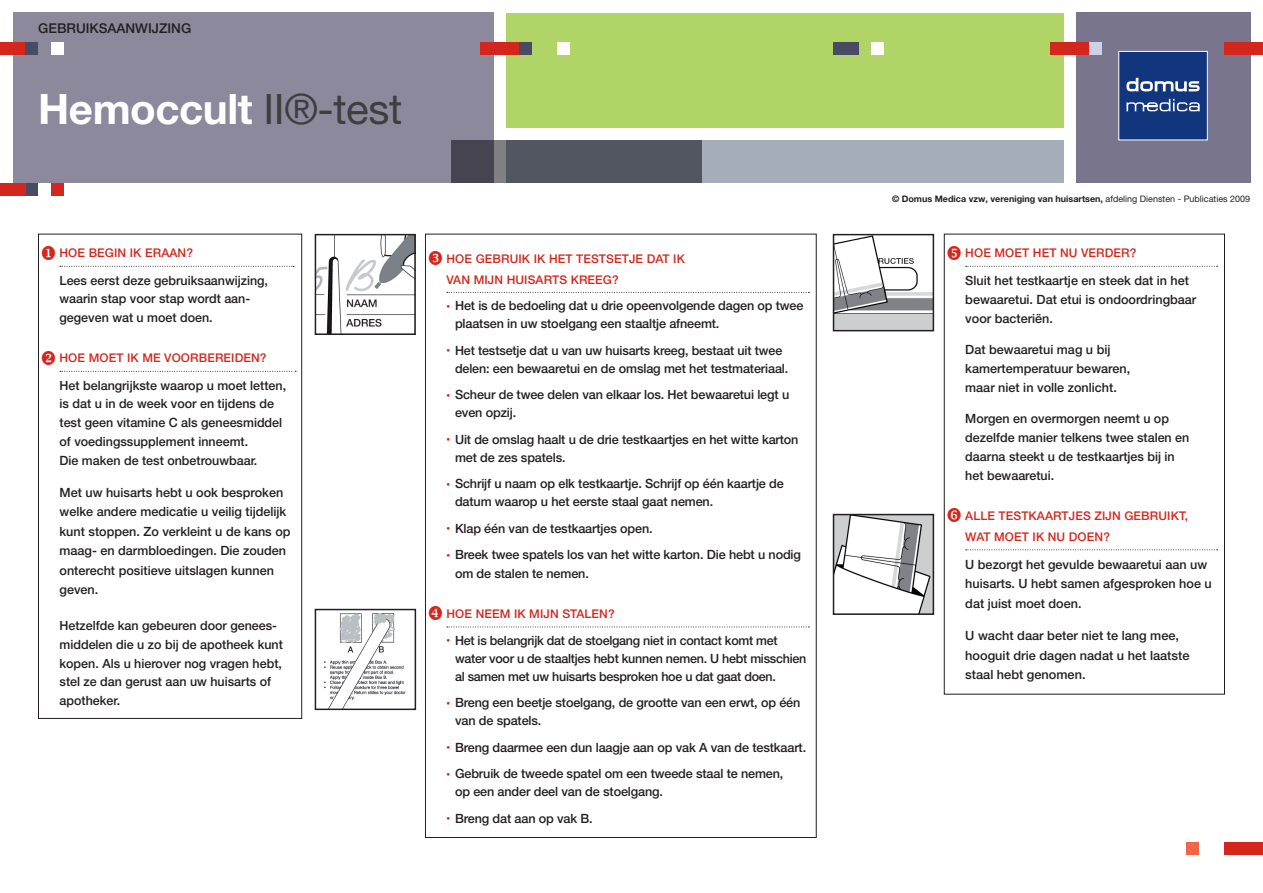
<style>
.page{position:relative;width:1263px;height:893px;background:#fff}
.page>*{position:absolute;margin:0;border:0;box-sizing:border-box;transform-origin:0 0}
.t1{font:700 42px "Helvetica Neue LT Pro";letter-spacing:-.01em;color:#fff}
.t2{font:500 13.5px "Helvetica Neue LT Pro";color:#231f20}
.t3{font:500 12.75px/18.8px "Helvetica Neue LT Pro";color:#231f20}
.t4{font:500 12.75px/18px "Helvetica Neue LT Pro";letter-spacing:-.02em;color:#231f20}
.t5{font:500 12px/21px "Helvetica Neue LT Pro";letter-spacing:.01em;color:#d3271e}
.t6{font:700 9px "Helvetica Neue LT Pro";color:#231f20}
.s1{font-weight:400;color:#3e3e3f}
.s2{font-size:7.5px;color:#d3271e}
.s3{font-weight:400}
</style>
<div class="page">
<div style="left:1076px;top:13px;width:174px;height:170px;background:#78758d"></div>
<div style="left:1119px;top:51px;width:88px;height:89px;background:#11367e"></div>
<svg style="left:1126px;top:78px;width:74px;height:13px"></svg>
<svg style="left:1126px;top:99px;width:74px;height:12px"></svg>
<div style="left:1118px;top:51px;width:90px;height:89px;border:1px solid #fff"></div>
<div style="left:13px;top:13px;width:480px;height:170px;background:#8d899d"></div>
<div style="left:506px;top:140px;width:557px;height:43px;background:#a5adbb"></div>
<div style="left:506px;top:13px;width:557px;height:115px;background:#b1d467"></div>
<div style="left:51px;top:43px;width:13px;height:12px;background:#fff"></div>
<div style="left:0;top:43px;width:26px;height:12px;background:#d3271e"></div>
<div style="left:833px;top:43px;width:25px;height:12px;background:#484b63"></div>
<div style="left:871px;top:43px;width:13px;height:12px;background:#fff"></div>
<div style="left:38px;top:234px;width:264px;height:485px;border:1px solid #231f20"></div>
<svg style="left:60px;top:266px;width:234px;height:1px"></svg>
<svg style="left:60px;top:371px;width:236px;height:1px"></svg>
<svg style="left:447px;top:292px;width:362px;height:1px"></svg>
<svg style="left:447px;top:627px;width:362px;height:1px"></svg>
<img style="left:318px;top:237px;width:95px;height:95px">
<div style="left:315px;top:234px;width:101px;height:101px;border:2px solid #231f20"></div>
<img style="left:324px;top:613px;width:82px;height:94px">
<div style="left:315px;top:609px;width:101px;height:101px;border:2px solid #231f20"></div>
<img style="left:836px;top:237px;width:95px;height:91px">
<div style="left:833px;top:234px;width:101px;height:97px;border:2px solid #231f20"></div>
<img style="left:836px;top:517px;width:95px;height:95px">
<div style="left:833px;top:514px;width:101px;height:101px;border:2px solid #231f20"></div>
<div style="left:944px;top:234px;width:281px;height:460px;border:1px solid #231f20"></div>
<svg style="left:966px;top:266px;width:252px;height:1px"></svg>
<svg style="left:966px;top:549px;width:252px;height:1px"></svg>
<div style="left:1089px;top:43px;width:12px;height:12px;background:#cdd3e6"></div>
<div style="left:1225px;top:43px;width:38px;height:12px;background:#d3271e"></div>
<div style="left:1050px;top:43px;width:39px;height:12px;background:#d3271e"></div>
<div style="left:557px;top:43px;width:13px;height:12px;background:#fff"></div>
<div style="left:519px;top:43px;width:12px;height:12px;background:#484b63"></div>
<div style="left:480px;top:43px;width:39px;height:12px;background:#d3271e"></div>
<div style="left:26px;top:183px;width:12px;height:13px;background:#484b63"></div>
<div style="left:51px;top:183px;width:13px;height:13px;background:#d3271e"></div>
<div style="left:0;top:183px;width:26px;height:13px;background:#d3271e"></div>
<svg style="left:451px;top:140px;width:251px;height:43px;background:#52545e"></svg>
<div style="left:26px;top:43px;width:12px;height:12px;background:#484b63"></div>
<div style="left:1225px;top:842px;width:38px;height:13px;background:#d3271e"></div>
<div style="left:1186px;top:842px;width:13px;height:13px;background:#f26648"></div>
<p class="t2" style="left:38px;top:20px;width:155px">GEBRUIKSAANWIJZING</p>
<h1 class="t1" style="left:38px;top:83px;width:365px">Hemoccult <span class="s1">II®-test</span></h1>
<p class="t5" style="left:40px;top:243px;width:154px">◆ HOE BEGIN IK ERAAN?</p>
<p class="t3" style="left:60px;top:271px;width:210px">Lees eerst deze gebruiksaanwijzing, waarin stap voor stap wordt aan&shy;gegeven wat u moet doen.</p>
<p class="t5" style="left:40px;top:348px;width:228px">❖ HOE MOET IK ME VOORBEREIDEN?</p>
<p class="t3" style="left:60px;top:376px;width:228px">Het belangrijkste waarop u moet letten, is dat u in de week voor en tijdens de test geen vitamine C als geneesmiddel of voedingssupplement inneemt.<br>Die maken de test onbetrouwbaar.</p>
<p class="t3" style="left:60px;top:483px;width:233px;line-height:19.5px">Met uw huisarts hebt u ook besproken welke andere medicatie u veilig tijdelijk kunt stoppen. Zo verkleint u de kans op maag- en darmbloedingen. Die zouden onterecht positieve uitslagen kunnen geven.</p>
<p class="t3" style="left:60px;top:616px;width:225px">Hetzelfde kan gebeuren door genees&shy;middelen die u zo bij de apotheek kunt kopen. Als u hierover nog vragen hebt, stel ze dan gerust aan uw huisarts of apotheker.</p>
<p class="t5" style="left:446px;top:248px;width:240px">HOE GEBRUIK IK HET TESTSETJE DAT IK<br>VAN MIJN HUISARTS KREEG?</p>
<p class="t3" style="left:455px;top:296px;width:350px;line-height:18px;text-indent:-9px"><span class="s2">•</span> Het is de bedoeling dat u drie opeenvolgende dagen op twee plaatsen in uw stoelgang een staaltje afneemt.</p>
<p class="t3" style="left:455px;top:341px;width:335px;line-height:18px;text-indent:-9px"><span class="s2">•</span> Het testsetje dat u van uw huisarts kreeg, bestaat uit twee delen: een bewaaretui en de omslag met het testmateriaal.</p>
<p class="t3" style="left:455px;top:385px;width:336px;line-height:18px;text-indent:-9px"><span class="s2">•</span> Scheur de twee delen van elkaar los. Het bewaaretui legt u even opzij.</p>
<p class="t3" style="left:455px;top:430px;width:345px;line-height:18px;text-indent:-9px"><span class="s2">•</span> Uit de omslag haalt u de drie testkaartjes en het witte karton met de zes spatels.</p>
<p class="t3" style="left:455px;top:474px;width:330px;line-height:18px;text-indent:-9px"><span class="s2">•</span> Schrijf u naam op elk testkaartje. Schrijf op één kaartje de datum waarop u het eerste staal gaat nemen.</p>
<p class="t3" style="left:446px;top:518px;width:208px"><span class="s2">•</span> Klap één van de testkaartjes open.</p>
<p class="t3" style="left:455px;top:545px;width:347px;text-indent:-9px"><span class="s2">•</span> Breek twee spatels los van het witte karton. Die hebt u nodig om de stalen te nemen.</p>
<p class="t5" style="left:446px;top:603px;width:170px">HOE NEEM IK MIJN STALEN?</p>
<p class="t4" style="left:455px;top:631px;width:353px;text-indent:-9px"><span class="s2">•</span> Het is belangrijk dat de stoelgang niet in contact komt met water voor u de staaltjes hebt kunnen nemen. U hebt misschien al samen met uw huisarts besproken hoe u dat gaat doen.</p>
<p class="t3" style="left:455px;top:693px;width:347px;line-height:18px;text-indent:-9px"><span class="s2">•</span> Breng een beetje stoelgang, de grootte van een erwt, op één van de spatels.</p>
<p class="t3" style="left:446px;top:738px;width:361px"><span class="s2">•</span> Breng daarmee een dun laagje aan op vak A van de testkaart.</p>
<p class="t3" style="left:455px;top:764px;width:330px;line-height:18px;text-indent:-8px"><span class="s2">•</span> Gebruik de tweede spatel om een tweede staal te nemen, op een ander deel van de stoelgang.</p>
<p class="t3" style="left:446px;top:809px;width:148px"><span class="s2">•</span> Breng dat aan op vak B.</p>
<p class="t6" style="left:892px;top:193px;width:360px">© Domus Medica vzw, vereniging van huisartsen, <span class="s3">afdeling Diensten - Publicaties 2009</span></p>
<p class="t5" style="left:965px;top:243px;width:173px">HOE MOET HET NU VERDER?</p>
<p class="t3" style="left:965px;top:271px;width:233px">Sluit het testkaartje en steek dat in het bewaaretui. Dat etui is ondoordringbaar voor bacteriën.</p>
<p class="t3" style="left:965px;top:340px;width:166px">Dat bewaaretui mag u bij kamertemperatuur bewaren, maar niet in volle zonlicht.</p>
<p class="t3" style="left:965px;top:409px;width:226px">Morgen en overmorgen neemt u op dezelfde manier telkens twee stalen en daarna steekt u de testkaartjes bij in het bewaaretui.</p>
<p class="t5" style="left:965px;top:505px;width:224px">ALLE TESTKAARTJES ZIJN GEBRUIKT,<br>WAT MOET IK NU DOEN?</p>
<p class="t3" style="left:965px;top:555px;width:248px;line-height:19.5px">U bezorgt het gevulde bewaaretui aan uw huisarts. U hebt samen afgesproken hoe u dat juist moet doen.</p>
<p class="t3" style="left:965px;top:626px;width:226px;line-height:19.5px">U wacht daar beter niet te lang mee, hooguit drie dagen nadat u het laatste staal hebt genomen.</p>
</div>
